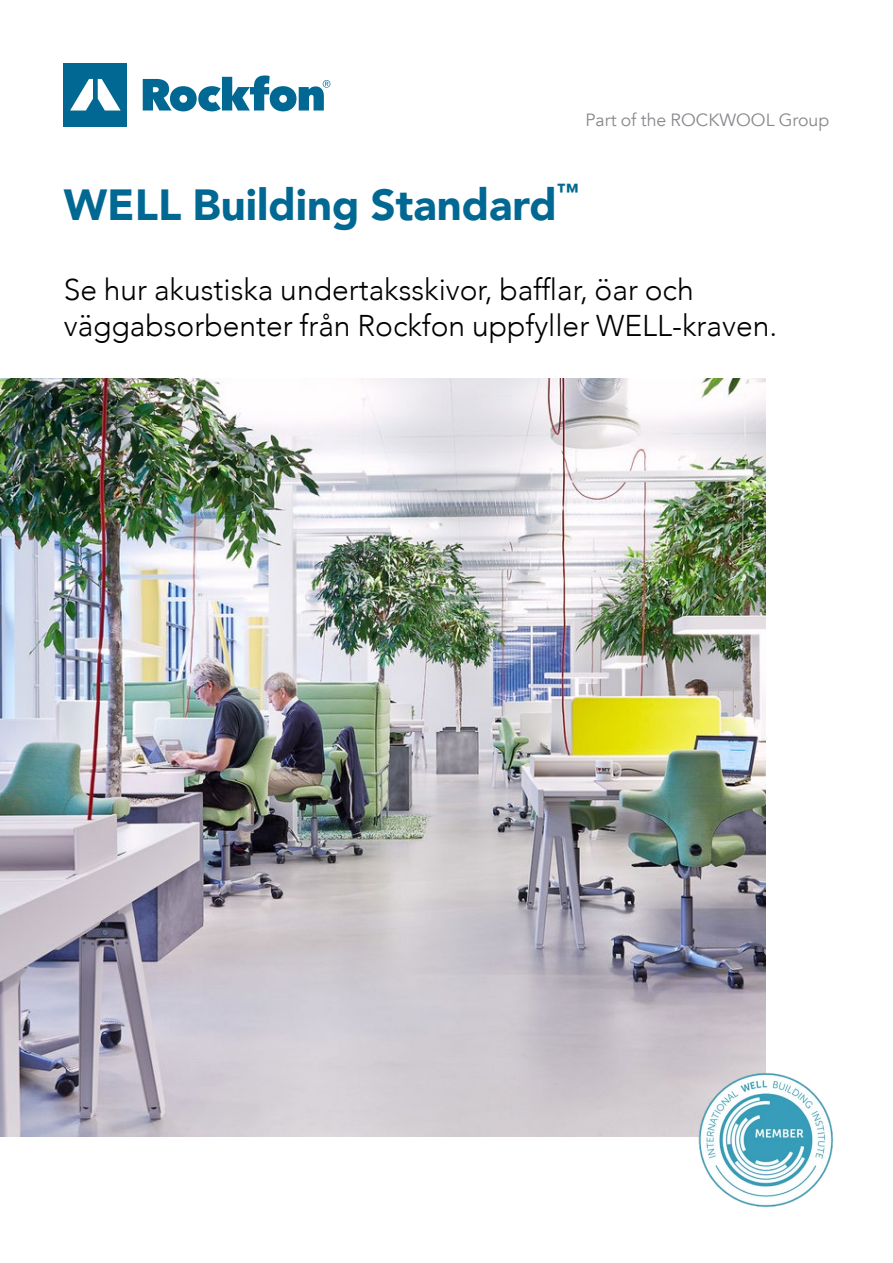
<style>
.page{position:relative;width:893px;height:1263px;background:#fff}
.page>*{position:absolute;margin:0;border:0;box-sizing:border-box;transform-origin:0 0}
.t1{font:900 43.5px "Avenir";color:#006892}
.t2{font:300 30px/36px "Avenir";color:#000}
.t3{font:900 21.75px "Avenir";color:#006892}
.t4{font:17.7px "Avenir";color:#87898c}
</style>
<div class="page">
<div style="left:64px;top:63px;width:63px;height:63px;background:#006892"></div>
<svg style="left:70px;top:79px;width:51px;height:32px"></svg>
<svg style="left:143px;top:75px;width:187px;height:36px"></svg>
<img style="left:0;top:379px;width:765px;height:758px">
<img style="left:697px;top:1067px;width:137px;height:140px">
<p class="t4" style="left:585px;top:110px;width:245px">Part of the ROCKWOOL Group</p>
<h1 class="t1" style="left:64px;top:168px;width:494px">WELL Building Standard</h1>
<p class="t3" style="left:557px;top:172px;width:23px">™</p>
<p class="t2" style="left:64px;top:272px;width:715px">Se hur akustiska undertaksskivor, bafflar, öar och väggabsorbenter från Rockfon uppfyller WELL-kraven.</p>
</div>
